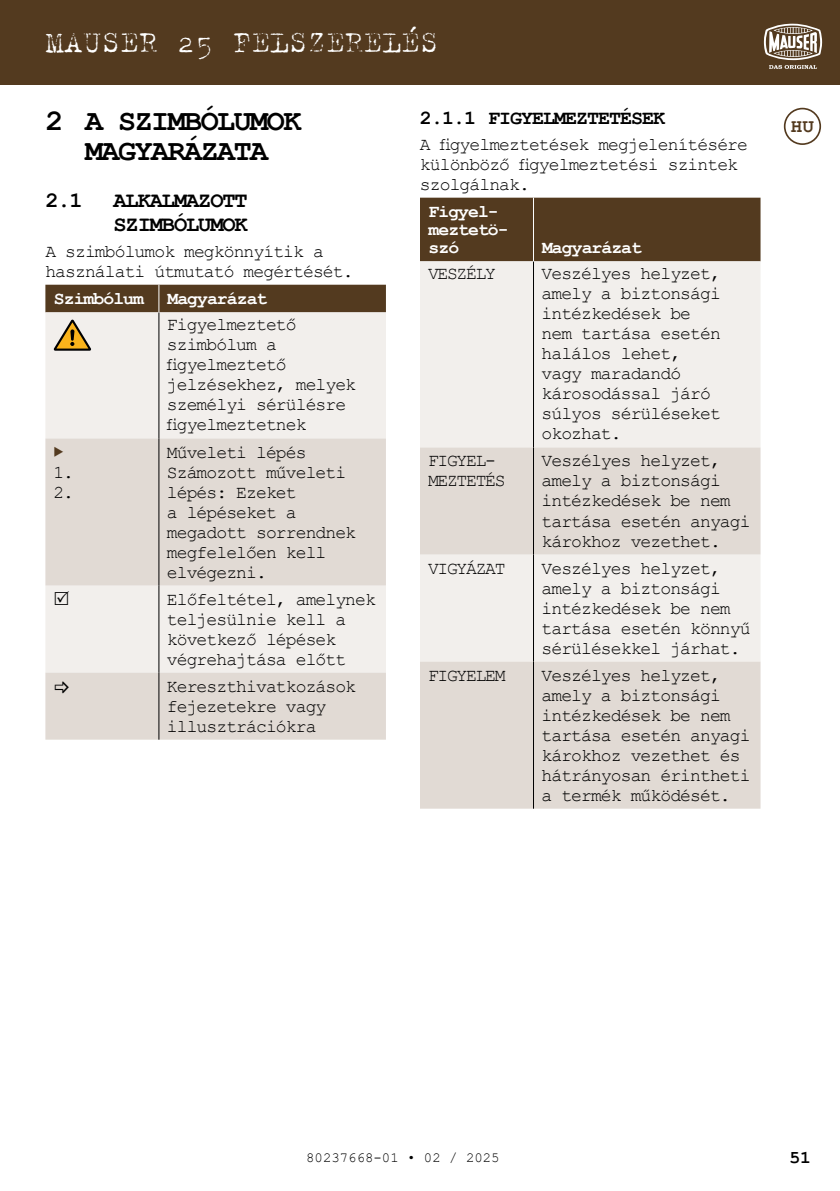
<style>
.page{position:relative;width:840px;height:1191px;background:#fff}
.page>*{position:absolute;margin:0;border:0;box-sizing:border-box;transform-origin:0 0}
.t1{font:34px "NCNDVF";color:#fff}
.t2{font:700 30px/30px "Courier New";letter-spacing:-.05em;color:#000;text-align:center}
.t3{font:700 22px/24px "Courier New";letter-spacing:-.05em;color:#000}
.t4{font:700 20px "Courier New";letter-spacing:-.05em;color:#000}
.t5{font:700 19.2px "Courier New";color:#533a1f}
.t6{font:18px/20px "Courier New";letter-spacing:-.05em;color:#000}
.t7{font:700 18px/18px "Courier New";letter-spacing:-.05em;color:#fff}
.t8{font:18px/20px "Courier New";letter-spacing:-.07em;color:#000}
.t9{font:700 18px "Courier New";color:#000}
.t10{font:14px "Courier New";color:#000}
</style>
<div class="page">
<div style="left:45px;top:312px;width:341px;height:126px;background:#f2efec"></div>
<svg style="left:45px;top:438px;width:341px;height:301px;background:#e6e0db"></svg>
<hr style="left:158px;top:312px;width:1px;height:126px;background:#000">
<hr style="left:158px;top:438px;width:1px;height:147px;background:#000">
<hr style="left:158px;top:585px;width:1px;height:87px;background:#000">
<hr style="left:158px;top:672px;width:1px;height:67px;background:#000">
<div style="left:45px;top:285px;width:341px;height:27px;background:#533a1f"></div>
<svg style="left:53px;top:319px;width:38px;height:32px"></svg>
<div style="left:420px;top:198px;width:340px;height:63px;background:#533a1f"></div>
<div style="left:420px;top:261px;width:340px;height:186px;background:#f2efec"></div>
<svg style="left:420px;top:447px;width:340px;height:361px;background:#e6e0db"></svg>
<hr style="left:532px;top:261px;width:1px;height:186px;background:#000">
<hr style="left:532px;top:447px;width:1px;height:107px;background:#000">
<hr style="left:532px;top:554px;width:1px;height:107px;background:#000">
<hr style="left:532px;top:661px;width:1px;height:147px;background:#000">
<hr style="left:532px;top:198px;width:1px;height:63px;background:#fff">
<div style="left:0;top:0;width:839px;height:85px;background:#533a1f"></div>
<svg style="left:763px;top:24px;width:58px;height:45px"></svg>
<div style="left:783px;top:108px;width:37px;height:37px;border:2px solid #533a1f;border-radius:50%"></div>
<svg style="left:54px;top:446px;width:9px;height:10px"></svg>
<svg style="left:55px;top:590px;width:14px;height:14px"></svg>
<svg style="left:55px;top:682px;width:14px;height:11px"></svg>
<h1 class="t1" style="left:45px;top:24px;width:394px">MAUSER 25 FELSZERELÉS</h1>
<h2 class="t2" style="left:45px;top:105px;width:257px">2 A SZIMBÓLUMOK<br>MAGYARÁZATA</h2>
<p class="t3" style="left:45px;top:187px;width:39px">2.1</p>
<p class="t3" style="left:113px;top:187px;width:136px">ALKALMAZOTT<br>SZIMBÓLUMOK</p>
<p class="t6" style="left:45px;top:240px;width:309px">A szimbólumok megkönnyítik a használati útmutató megértését.</p>
<p class="t7" style="left:54px;top:289px;width:92px">Szimbólum</p>
<p class="t7" style="left:167px;top:289px;width:101px">Magyarázat</p>
<p class="t6" style="left:167px;top:314px;width:190px">Figyelmeztető szimbólum a figyelmeztető jelzésekhez, melyek személyi sérülésre figyelmeztetnek</p>
<p class="t6" style="left:53px;top:461px;width:22px">1.<br>2.</p>
<p class="t6" style="left:167px;top:441px;width:190px">Műveleti lépés<br>Számozott műveleti lépés: Ezeket<br>a lépéseket a megadott sorrendnek megfelelően kell elvégezni.</p>
<p class="t6" style="left:167px;top:588px;width:210px">Előfeltétel, amelynek teljesülnie kell a következő lépések végrehajtása előtt</p>
<p class="t6" style="left:167px;top:675px;width:190px">Kereszthivatkozások fejezetekre vagy illusztrációkra</p>
<p class="t4" style="left:420px;top:105px;width:247px">2.1.1 FIGYELMEZTETÉSEK</p>
<p class="t6" style="left:420px;top:133px;width:329px">A figyelmeztetések megjelenítésére különböző figyelmeztetési szintek szolgálnak.</p>
<p class="t7" style="left:428px;top:202px;width:82px">Figyel&shy;meztetö&shy;szó</p>
<p class="t7" style="left:541px;top:238px;width:101px">Magyarázat</p>
<p class="t8" style="left:428px;top:263px;width:70px">VESZÉLY</p>
<p class="t6" style="left:541px;top:263px;width:181px">Veszélyes helyzet, amely a biztonsági intézkedések be nem tartása esetén halálos lehet, vagy maradandó károsodással járó súlyos sérüléseket okozhat.</p>
<p class="t8" style="left:428px;top:450px;width:79px">FIGYEL-<br>MEZTETÉS</p>
<p class="t6" style="left:541px;top:450px;width:210px">Veszélyes helyzet, amely a biztonsági intézkedések be nem tartása esetén anyagi károkhoz vezethet.</p>
<p class="t8" style="left:428px;top:557px;width:79px">VIGYÁZAT</p>
<p class="t6" style="left:541px;top:557px;width:210px">Veszélyes helyzet, amely a biztonsági intézkedések be nem tartása esetén könnyű sérülésekkel járhat.</p>
<p class="t8" style="left:428px;top:664px;width:79px">FIGYELEM</p>
<p class="t6" style="left:541px;top:664px;width:210px">Veszélyes helyzet, amely a biztonsági intézkedések be nem tartása esetén anyagi károkhoz vezethet és hátrányosan érintheti a termék működését.</p>
<p class="t5" style="left:790px;top:114px;width:24px">HU</p>
<p class="t10" style="left:306px;top:1149px;width:195px">80237668-01 • 02 / 2025</p>
<p class="t9" style="left:789px;top:1145px;width:23px">51</p>
</div>
